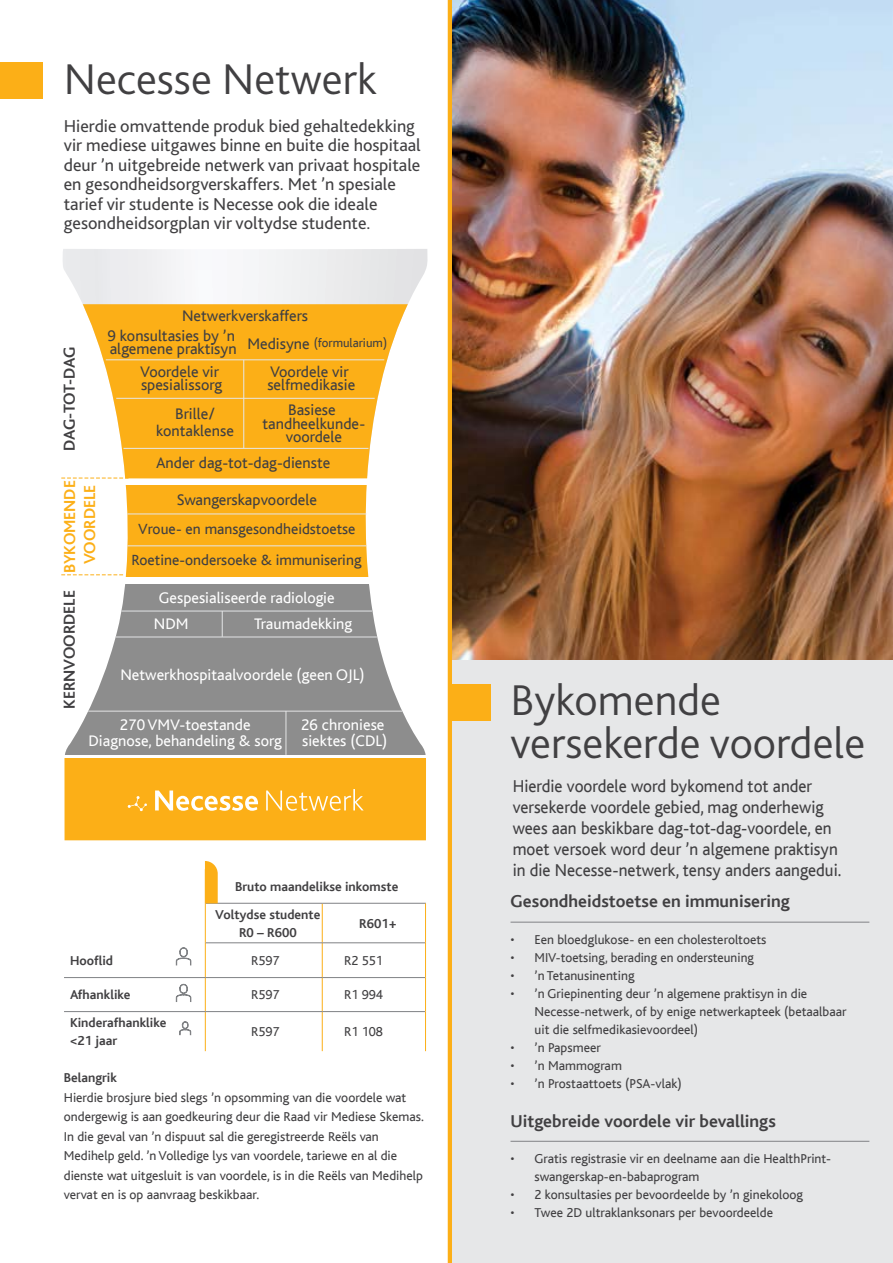
<style>
.page{position:relative;width:893px;height:1263px;background:#fff}
.page>*{position:absolute;margin:0;border:0;box-sizing:border-box;transform-origin:0 0}
.t1{font:300 45px/43.5px "Bliss 2";color:#414042}
.t2{font:18px/19.5px "Bliss 2";color:#414042}
.t3{font:18px/21px "Bliss";color:#414042;scale:.95 1}
.t4{font:700 18px "Bliss";color:#414042}
.t5{font:700 16.65px/20.1px "Bliss";color:#fcaf17;text-align:center}
.t6{font:700 16.65px "Bliss";color:#414042}
.t7{font:700 16.65px "Bliss";letter-spacing:-.02em;color:#414042}
.t8{font:16.05px/13.5px "Bliss";color:#414042}
.t9{font:16.05px/15.8px "Bliss";color:#fff;text-align:center}
.t10{font:15.45px "Bliss";color:#414042}
.t11{font:13.5px/19.5px "Bliss";color:#414042}
.t12{font:700 13.5px/27.8px "Bliss";color:#414042}
</style>
<div class="page">
<div style="left:450px;top:98px;width:443px;height:1165px;background:#e6e7e8"></div>
<div style="left:0;top:63px;width:43px;height:36px;background:#fcaf17"></div>
<hr style="left:448px;top:0;width:4px;height:1263px;background:#fcaf17">
<div style="left:448px;top:685px;width:43px;height:36px;background:#fcaf17"></div>
<hr style="left:510px;top:922px;width:359px;height:1px;background:#808285">
<img style="left:452px;top:0;width:441px;height:660px">
<hr style="left:205px;top:903px;width:1px;height:40px;background:#fcaf17">
<hr style="left:205px;top:943px;width:1px;height:34px;background:#fcaf17">
<hr style="left:322px;top:903px;width:1px;height:40px;background:#fcaf17">
<hr style="left:322px;top:943px;width:1px;height:34px;background:#fcaf17">
<hr style="left:205px;top:978px;width:1px;height:33px;background:#fcaf17">
<hr style="left:322px;top:978px;width:1px;height:33px;background:#fcaf17">
<hr style="left:205px;top:1012px;width:1px;height:39px;background:#fcaf17">
<hr style="left:322px;top:1012px;width:1px;height:39px;background:#fcaf17">
<hr style="left:206px;top:903px;width:116px;height:1px;background:#808285">
<hr style="left:322px;top:903px;width:104px;height:1px;background:#808285">
<hr style="left:206px;top:942px;width:116px;height:1px;background:#808285">
<hr style="left:322px;top:942px;width:103px;height:1px;background:#808285">
<hr style="left:64px;top:977px;width:141px;height:1px;background:#808285">
<hr style="left:205px;top:977px;width:117px;height:1px;background:#808285">
<hr style="left:322px;top:977px;width:103px;height:1px;background:#808285">
<hr style="left:64px;top:1011px;width:141px;height:1px;background:#808285">
<hr style="left:205px;top:1011px;width:117px;height:1px;background:#808285">
<hr style="left:322px;top:1011px;width:103px;height:1px;background:#808285">
<hr style="left:425px;top:903px;width:1px;height:40px;background:#fcaf17">
<hr style="left:425px;top:943px;width:1px;height:34px;background:#fcaf17">
<hr style="left:425px;top:977px;width:1px;height:34px;background:#fcaf17">
<hr style="left:425px;top:1011px;width:1px;height:40px;background:#fcaf17">
<svg style="left:176px;top:947px;width:15px;height:18px"></svg>
<svg style="left:179px;top:1021px;width:12px;height:14px"></svg>
<svg style="left:176px;top:984px;width:15px;height:18px"></svg>
<svg style="left:205px;top:861px;width:13px;height:42px"></svg>
<hr style="left:510px;top:1141px;width:359px;height:1px;background:#808285">
<svg style="left:63px;top:249px;width:365px;height:55px"></svg>
<svg style="left:61px;top:478px;width:67px;height:1px"></svg>
<svg style="left:62px;top:485px;width:307px;height:91px;fill:#fcaf17"></svg>
<div style="left:62px;top:758px;width:367px;height:82px;background:#fcaf17"></div>
<svg style="left:65px;top:584px;width:361px;height:171px;fill:#8d8d8d"></svg>
<svg style="left:75px;top:304px;width:333px;height:174px;fill:#fcaf17"></svg>
<hr style="left:88px;top:711px;width:314px;height:1px;background:#e6e7e8">
<hr style="left:116px;top:637px;width:261px;height:1px;background:#e6e7e8">
<hr style="left:121px;top:611px;width:251px;height:1px;background:#e6e7e8">
<hr style="left:106px;top:360px;width:278px;height:1px;background:#e6e7e8">
<hr style="left:116px;top:398px;width:259px;height:1px;background:#e6e7e8">
<hr style="left:123px;top:448px;width:245px;height:1px;background:#e6e7e8">
<hr style="left:127px;top:546px;width:239px;height:1px;background:#e6e7e8">
<hr style="left:127px;top:514px;width:239px;height:1px;background:#e6e7e8">
<svg style="left:222px;top:611px;width:1px;height:26px"></svg>
<hr style="left:286px;top:711px;width:1px;height:44px;background:#e6e7e8">
<hr style="left:243px;top:360px;width:1px;height:88px;background:#e6e7e8">
<svg style="left:155px;top:790px;width:103px;height:21px"></svg>
<svg style="left:266px;top:789px;width:98px;height:22px"></svg>
<svg style="left:128px;top:796px;width:19px;height:15px"></svg>
<h1 class="t1" style="left:64px;top:57px;width:315px">Necesse Netwerk</h1>
<p class="t2" style="left:64px;top:116px;width:359px">Hierdie omvattende produk bied gehaltedekking vir mediese uitgawes binne en buite die hospitaal deur ’n uitgebreide netwerk van privaat hospitale en gesondheidsorgverskaffers. Met ’n spesiale tarief vir studente is Necesse ook die ideale gesondheidsorgplan vir voltydse studente.</p>
<p class="t7" style="left:61px;top:451px;width:106px;rotate:-90deg">DAG-TOT-DAG</p>
<p class="t5" style="left:60px;top:573px;width:94px;rotate:-90deg">BYKOMENDE<br>VOORDELE</p>
<p class="t8" style="left:107px;top:306px;width:202px;line-height:20.1px;text-indent:75px">Netwerkverskaffers<br>9 konsultasies by ’n</p>
<p class="t8" style="left:140px;top:338px;width:248px;line-height:22.4px;text-indent:-31px">algemene praktisyn Medisyne <sup>(formularium)<br></sup>Voordele vir</p>
<p class="t8" style="left:175px;top:371px;width:48px;line-height:28.7px;text-indent:-34px">spesialissorg<br>Brille/</p>
<p class="t8" style="left:156px;top:415px;width:176px;line-height:31.7px">kontaklense<br>Ander dag-tot-dag-dienste</p>
<p class="t8" style="left:267px;top:365px;width:89px">Voordele vir selfmedikasie</p>
<p class="t8" style="left:263px;top:403px;width:104px;text-align:center">Basiese tandheelkunde&shy;voordele</p>
<p class="t8" style="left:177px;top:493px;width:142px">Swangerskapvoordele</p>
<p class="t10" style="left:138px;top:520px;width:219px">Vroue- en mansgesondheidstoetse</p>
<p class="t10" style="left:131px;top:551px;width:232px">Roetine-ondersoeke &amp; immunisering</p>
<p class="t6" style="left:61px;top:709px;width:120px;rotate:-90deg">KERNVOORDELE</p>
<p class="t9" style="left:159px;top:590px;width:177px">Gespesialiseerde radiologie</p>
<p class="t9" style="left:154px;top:616px;width:36px">NDM</p>
<p class="t9" style="left:254px;top:616px;width:100px">Traumadekking</p>
<p class="t9" style="left:120px;top:667px;width:246px">Netwerkhospitaalvoordele (geen OJL)</p>
<p class="t9" style="left:89px;top:717px;width:195px">270 VMV-toestande<br>Diagnose, behandeling &amp; sorg</p>
<p class="t9" style="left:301px;top:717px;width:88px;text-align:left">26 chroniese siektes (CDL)</p>
<p class="t12" style="left:215px;top:873px;width:185px;text-indent:20px">Bruto maandelikse inkomste<br>Voltydse studente</p>
<p class="t12" style="left:239px;top:919px;width:59px">R0 – R600</p>
<p class="t12" style="left:359px;top:910px;width:39px">R601+</p>
<p class="t12" style="left:70px;top:947px;width:45px">Hooflid</p>
<p class="t11" style="left:251px;top:951px;width:30px">R597</p>
<p class="t11" style="left:344px;top:951px;width:40px">R2 551</p>
<p class="t12" style="left:70px;top:981px;width:62px">Afhanklike</p>
<p class="t11" style="left:251px;top:985px;width:30px">R597</p>
<p class="t11" style="left:344px;top:985px;width:40px">R1 994</p>
<p class="t12" style="left:70px;top:1014px;width:98px;line-height:18px">Kinderafhanklike &lt;21 jaar</p>
<p class="t11" style="left:251px;top:1022px;width:30px">R597</p>
<p class="t11" style="left:344px;top:1022px;width:40px">R1 108</p>
<p class="t12" style="left:64px;top:1064px;width:55px">Belangrik</p>
<p class="t11" style="left:64px;top:1088px;width:362px">Hierdie brosjure bied slegs ’n opsomming van die voordele wat ondergewig is aan goedkeuring deur die Raad vir Mediese Skemas.<br>In die geval van ’n dispuut sal die geregistreerde Reëls van Medihelp geld. ’n Volledige lys van voordele, tariewe en al die dienste wat uitgesluit is van voordele, is in die Reëls van Medihelp vervat en is op aanvraag beskikbaar.</p>
<h1 class="t1" style="left:510px;top:677px;width:356px">Bykomende versekerde voordele</h1>
<h2 class="t3" style="left:513px;top:776px;width:347px">Hierdie voordele word bykomend tot ander versekerde voordele gebied, mag onderhewig wees aan beskikbare dag-tot-dag-voordele, en moet versoek word deur ’n algemene praktisyn in die Necesse-netwerk, tensy anders aangedui.</h2>
<h2 class="t4" style="left:510px;top:891px;width:281px">Gesondheidstoetse en immunisering</h2>
<p class="t11" style="left:510px;top:930px;width:257px">• Een bloedglukose- en een cholesteroltoets</p>
<p class="t11" style="left:510px;top:948px;width:245px">• MIV-toetsing, berading en ondersteuning</p>
<p class="t11" style="left:510px;top:966px;width:125px">• ’n Tetanusinenting</p>
<p class="t11" style="left:534px;top:985px;width:314px;line-height:18px;text-indent:-24px">• ’n Griepinenting deur ’n algemene praktisyn in die<br>Necesse-netwerk, of by enige netwerkapteek (betaalbaar uit die selfmedikasievoordeel)</p>
<p class="t11" style="left:510px;top:1038px;width:92px">• ’n Papsmeer</p>
<p class="t11" style="left:510px;top:1056px;width:113px">• ’n Mammogram</p>
<p class="t11" style="left:510px;top:1074px;width:173px">• ’n Prostaattoets (PSA-vlak)</p>
<h2 class="t4" style="left:510px;top:1112px;width:267px">Uitgebreide voordele vir bevallings</h2>
<p class="t11" style="left:534px;top:1150px;width:298px;line-height:18px;text-indent:-24px">• Gratis registrasie vir en deelname aan die HealthPrint&shy;swangerskap-en-babaprogram</p>
<p class="t11" style="left:510px;top:1185px;width:294px">• 2 konsultasies per bevoordeelde by ’n ginekoloog</p>
<p class="t11" style="left:510px;top:1203px;width:264px">• Twee 2D ultraklanksonars per bevoordeelde</p>
</div>
